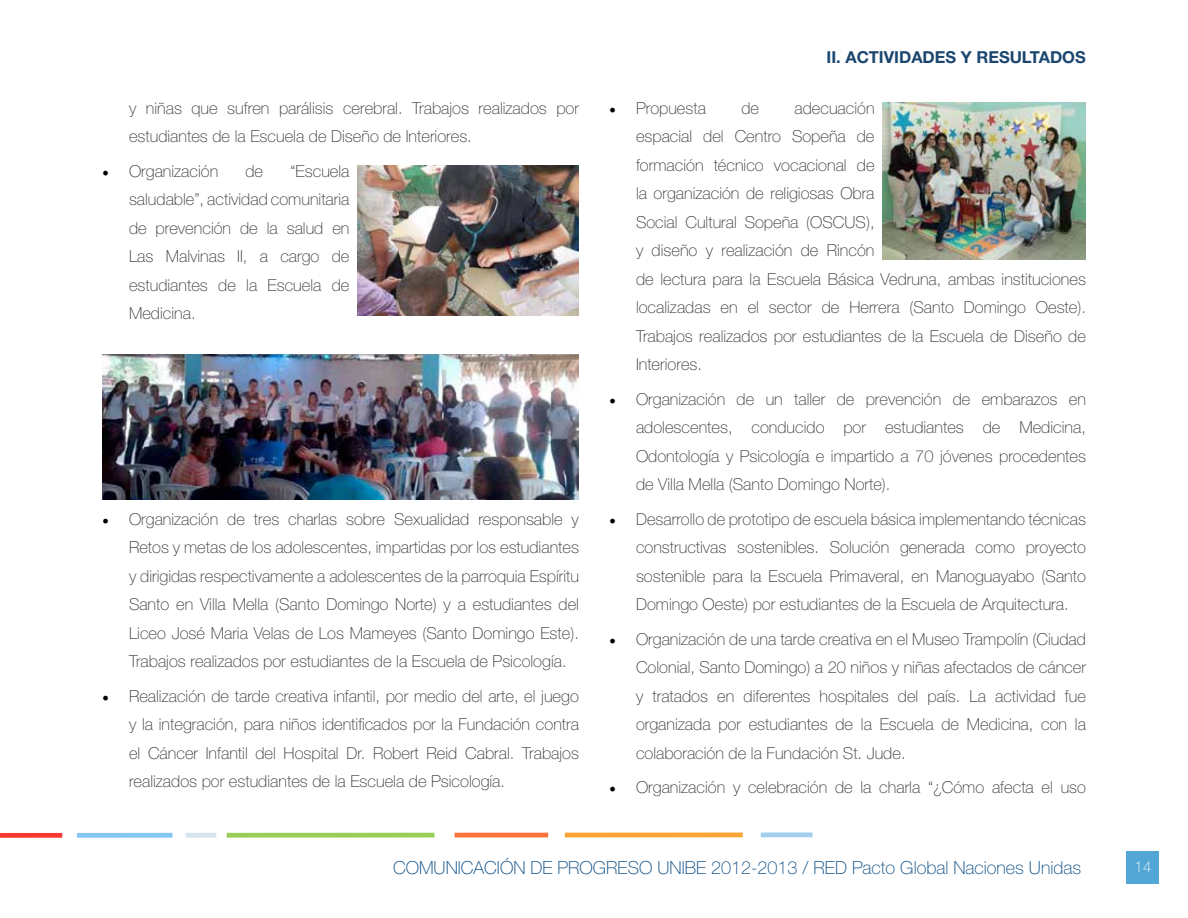
<style>
.page{position:relative;width:1188px;height:918px;background:#fff}
.page>*{position:absolute;margin:0;border:0;box-sizing:border-box;transform-origin:0 0}
.t1{font:100 18px "Helvetica Neue LT Std";color:#004680}
.t2{font:100 16.5px/28.5px "Helvetica Neue LT Std";color:#333;text-align:justify}
.t3{font:700 16.5px "Helvetica Neue LT Std";color:#1b466f}
.t4{font:100 15px "Helvetica Neue LT Std";color:#fff}
.s1{font-family:"Minion Pro";font-weight:400;font-size:18px;color:#000}
</style>
<div class="page">
<hr style="left:565px;top:833px;width:178px;height:4px;background:#fba434">
<hr style="left:761px;top:833px;width:52px;height:4px;background:#a2cfee">
<div style="left:77px;top:833px;width:95px;height:5px;background:#83c8f4"></div>
<hr style="left:455px;top:833px;width:93px;height:4px;background:#f9723a">
<div style="left:0;top:833px;width:62px;height:5px;background:#f83830"></div>
<div style="left:227px;top:833px;width:207px;height:5px;background:#98cd58"></div>
<div style="left:186px;top:833px;width:30px;height:5px;background:#d7e4ee"></div>
<div style="left:1126px;top:851px;width:34px;height:33px;background:#52a7d6"></div>
<img style="left:357px;top:165px;width:222px;height:150px">
<img style="left:102px;top:355px;width:477px;height:145px">
<img style="left:882px;top:102px;width:204px;height:157px">
<p class="t2" style="left:129px;top:94px;width:452px">y niñas que sufren parálisis cerebral. Trabajos realizados por estudiantes de la Escuela de Diseño de Interiores.</p>
<p class="t2" style="left:102px;top:157px;width:118px"><span class="s1">•</span> Organización</p>
<p class="t2" style="left:245px;top:157px;width:19px">de</p>
<p class="t2" style="left:129px;top:157px;width:222px;text-indent:161px">“Escuela saludable”, actividad comunitaria de prevención de la salud en Las Malvinas II, a cargo de estudiantes de la Escuela de Medicina.</p>
<p class="t2" style="left:129px;top:505px;width:452px;text-indent:-27px"><span class="s1">•</span> Organización de tres charlas sobre Sexualidad responsable y Retos y metas de los adolescentes, impartidas por los estudiantes y dirigidas respectivamente a adolescentes de la parroquia Espíritu Santo en Villa Mella (Santo Domingo Norte) y a estudiantes del Liceo José Maria Velas de Los Mameyes (Santo Domingo Este).<br>Trabajos realizados por estudiantes de la Escuela de Psicología.</p>
<p class="t2" style="left:129px;top:682px;width:452px;text-indent:-27px"><span class="s1">•</span> Realización de tarde creativa infantil, por medio del arte, el juego y la integración, para niños identificados por la Fundación contra el Cáncer Infantil del Hospital Dr. Robert Reid Cabral. Trabajos realizados por estudiantes de la Escuela de Psicología.</p>
<p class="t3" style="left:826px;top:47px;width:261px">II. ACTIVIDADES Y RESULTADOS</p>
<p class="t2" style="left:636px;top:94px;width:240px;text-indent:158px">adecuación espacial del Centro Sopeña de formación técnico vocacional de la organización de religiosas Obra Social Cultural Sopeña (OSCUS</p>
<p class="t2" style="left:609px;top:94px;width:98px"><span class="s1">•</span> Propuesta</p>
<p class="t2" style="left:741px;top:94px;width:19px">de</p>
<p class="t2" style="left:636px;top:208px;width:452px;text-align:left;text-indent:230px">),<br>y diseño y realización de Rincón<br>de lectura para la Escuela Básica Vedruna, ambas instituciones localizadas en el sector de Herrera (Santo Domingo Oeste).<br>Trabajos realizados por estudiantes de la Escuela de Diseño de Interiores.</p>
<p class="t2" style="left:636px;top:385px;width:452px;text-indent:-27px"><span class="s1">•</span> Organización de un taller de prevención de embarazos en adolescentes, conducido por estudiantes de Medicina, Odontología y Psicología e impartido a 70 jóvenes procedentes de Villa Mella (Santo Domingo Norte).</p>
<p class="t2" style="left:636px;top:505px;width:451px;text-indent:-27px"><span class="s1">•</span> Desarrollo de prototipo de escuela básica implementando técnicas constructivas sostenibles. Solución generada como proyecto sostenible para la Escuela Primaveral, en Manoguayabo (Santo Domingo Oeste) por estudiantes de la Escuela de Arquitectura.</p>
<p class="t2" style="left:636px;top:625px;width:452px;text-indent:-27px"><span class="s1">•</span> Organización de una tarde creativa en el Museo Trampolín (Ciudad Colonial, Santo Domingo) a 20 niños y niñas afectados de cáncer y tratados en diferentes hospitales del país. La actividad fue organizada por estudiantes de la Escuela de Medicina, con la colaboración de la Fundación St. Jude.</p>
<p class="t2" style="left:609px;top:773px;width:479px"><span class="s1">•</span> Organización y celebración de la charla “¿Cómo afecta el uso</p>
<p class="t1" style="left:393px;top:857px;width:690px">COMUNICACIÓN DE PROGRESO UNIBE 2012-2013 / RED Pacto Global Naciones Unidas</p>
<p class="t4" style="left:1135px;top:858px;width:18px">14</p>
</div>
